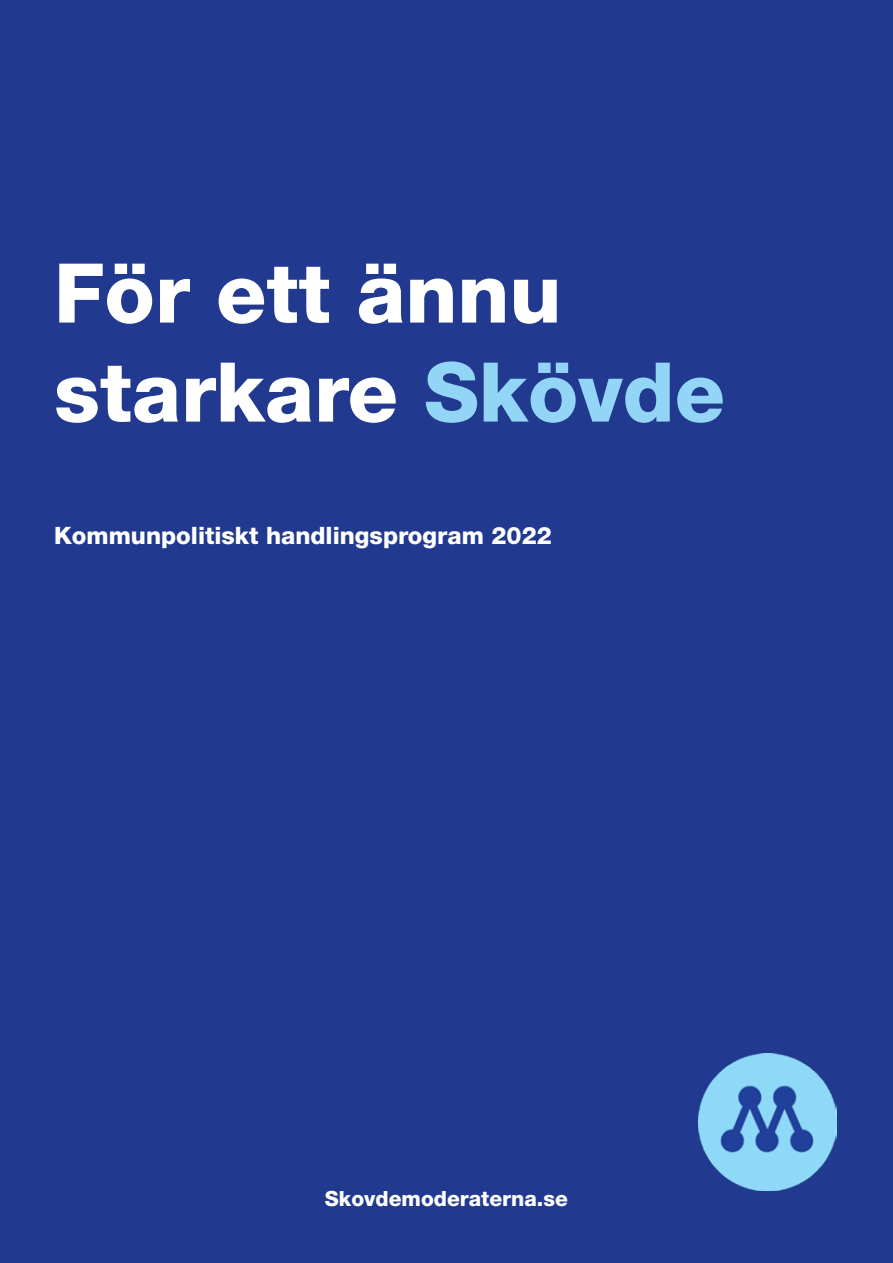
<style>
.page{position:relative;width:893px;height:1263px;background:#213a8f}
.page>*{position:absolute;margin:0;border:0;box-sizing:border-box;transform-origin:0 0}
.t1{font:800 82.5px/99px "Helvetica Neue LT Std";color:#fff}
.t2{font:800 24px "Helvetica Neue LT Std";color:#fff}
.t3{font:800 21px "Helvetica Neue LT Std";color:#fff}
.s1{color:#93d5f6}
</style>
<div class="page">
<img style="left:699px;top:1053px;width:137px;height:138px">
<h1 class="t1" style="left:54px;top:243px;width:672px">För ett ännu starkare <span class="s1">Skövde</span></h1>
<p class="t2" style="left:54px;top:522px;width:499px">Kommunpolitiskt handlingsprogram 2022</p>
<p class="t3" style="left:325px;top:1186px;width:245px">Skovdemoderaterna.se</p>
</div>
